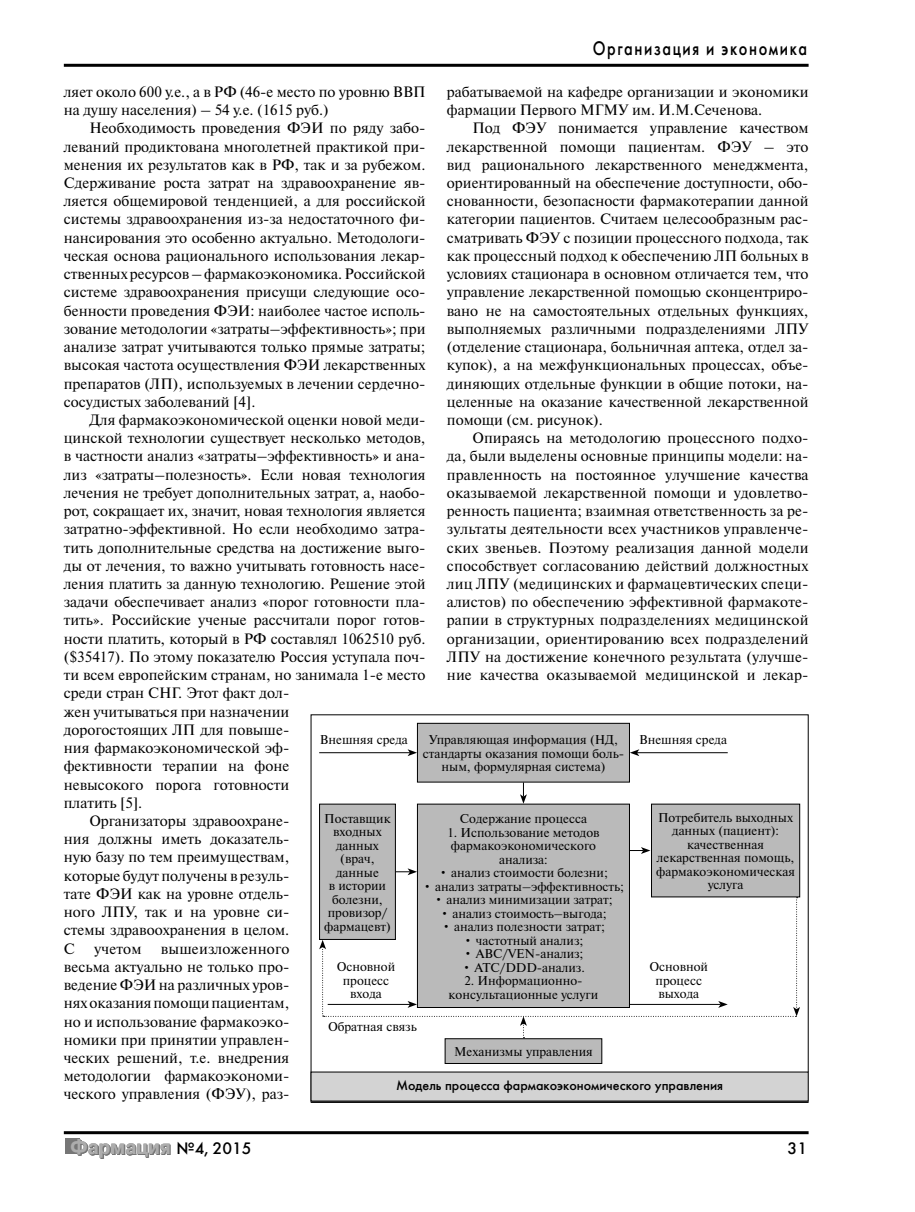
<style>
.page{position:relative;width:915px;height:1212px;background:#fff}
.page>*{position:absolute;margin:0;border:0;box-sizing:border-box;transform-origin:0 0}
.t1{font:700 20.25px "Pragmatica C";color:#767676;scale:.9 1}
.t2{font:19.5px "Futura Futuris C";letter-spacing:.1em;color:#000;scale:.8 1}
.t3{font:16.5px "Futura Futuris C";color:#000}
.t4{font:15px/18.3px "Newton C";color:#000;text-align:justify}
.t5{font:13.5px "Futura Futuris C";color:#000}
.t6{font:12.75px/13.5px "Newton C";color:#000;text-align:center}
</style>
<div class="page">
<hr style="left:64px;top:64px;width:744px;height:3px;background:#000">
<hr style="left:64px;top:1131px;width:744px;height:3px;background:#000">
<div style="left:65px;top:1138px;width:14px;height:16px;background:#767676"></div>
<div style="left:311px;top:1072px;width:496px;height:29px;background:#d3d3d3"></div>
<hr style="left:310px;top:1101px;width:498px;height:2px;background:#000">
<hr style="left:319px;top:752px;width:91px;height:1px;background:#000">
<svg style="left:407px;top:749px;width:10px;height:7px"></svg>
<svg style="left:520px;top:782px;width:6px;height:22px"></svg>
<div style="left:417px;top:723px;width:212px;height:59px;background:#bababa"></div>
<div style="left:417px;top:723px;width:212px;height:59px;border:1px solid #000"></div>
<div style="left:319px;top:804px;width:76px;height:135px;background:#bababa"></div>
<div style="left:319px;top:804px;width:76px;height:136px;border:1px solid #000"></div>
<div style="left:651px;top:804px;width:148px;height:93px;background:#bababa"></div>
<div style="left:417px;top:804px;width:212px;height:203px;background:#bababa"></div>
<hr style="left:636px;top:752px;width:91px;height:1px;background:#000">
<svg style="left:629px;top:749px;width:10px;height:7px"></svg>
<svg style="left:319px;top:897px;width:480px;height:141px"></svg>
<div style="left:445px;top:1039px;width:156px;height:24px;background:#bababa"></div>
<div style="left:444px;top:1038px;width:158px;height:26px;border:1px solid #000"></div>
<svg style="left:629px;top:847px;width:21px;height:7px"></svg>
<svg style="left:395px;top:868px;width:22px;height:7px"></svg>
<h2 class="t2" style="left:592px;top:40px;width:269px">Организация и экономика</h2>
<p class="t4" style="left:64px;top:84px;width:363px">ляет около 600 у.е., а в РФ (46-е место по уровню ВВП на душу населения) – 54 у.е. (1615 руб.)</p>
<p class="t4" style="left:64px;top:120px;width:363px;text-indent:26px">Необходимость проведения ФЭИ по ряду забо&shy;леваний продиктована многолетней практикой при&shy;менения их результатов как в РФ, так и за рубежом.<br>Сдерживание роста затрат на здравоохранение яв&shy;ляется общемировой тенденцией, а для российской системы здравоохранения из-за недостаточного фи&shy;нансирования это особенно актуально. Методологи&shy;ческая основа рационального использования лекар&shy;ственных ресурсов – фармакоэкономика. Российской системе здравоохранения присущи следующие осо&shy;бенности проведения ФЭИ: наиболее частое исполь&shy;зование методологии «затраты–эффективность»; при анализе затрат учитываются только прямые затраты; высокая частота осуществления ФЭИ лекарственных препаратов (ЛП), используемых в лечении сердечно&shy;сосудистых заболеваний [4].</p>
<p class="t4" style="left:89px;top:412px;width:337px">Для фармакоэкономической оценки новой меди-</p>
<p class="t4" style="left:64px;top:430px;width:363px">цинской технологии существует несколько методов,</p>
<p class="t4" style="left:64px;top:448px;width:363px">в частности анализ «затраты–эффективность» и ана-</p>
<p class="t4" style="left:64px;top:467px;width:363px">лиз «затраты–полезность». Если новая технология</p>
<p class="t4" style="left:64px;top:485px;width:363px">лечения не требует дополнительных затрат, а, наобо-</p>
<p class="t4" style="left:64px;top:503px;width:363px">рот, сокращает их, значит, новая технология является</p>
<p class="t4" style="left:64px;top:521px;width:363px">затратно-эффективной. Но если необходимо затра-</p>
<p class="t4" style="left:64px;top:539px;width:363px">тить дополнительные средства на достижение выго-</p>
<p class="t4" style="left:64px;top:558px;width:363px">ды от лечения, то важно учитывать готовность насе-</p>
<p class="t4" style="left:64px;top:576px;width:363px">ления платить за данную технологию. Решение этой</p>
<p class="t4" style="left:64px;top:594px;width:363px">задачи обеспечивает анализ «порог готовности пла-</p>
<p class="t4" style="left:64px;top:612px;width:363px">тить». Российские ученые рассчитали порог готов-</p>
<p class="t4" style="left:64px;top:631px;width:363px">ности платить, который в РФ составлял 1062510 руб.</p>
<p class="t4" style="left:64px;top:649px;width:363px">($35417). По этому показателю Россия уступала поч-</p>
<p class="t4" style="left:64px;top:667px;width:363px">ти всем европейским странам, но занимала 1-е место</p>
<p class="t4" style="left:64px;top:685px;width:227px">среди стран СНГ. Этот факт дол-</p>
<p class="t4" style="left:64px;top:703px;width:227px">жен учитываться при назначении</p>
<p class="t4" style="left:64px;top:722px;width:227px">дорогостоящих ЛП для повыше-</p>
<p class="t4" style="left:64px;top:740px;width:227px">ния фармакоэкономической эф-</p>
<p class="t4" style="left:64px;top:758px;width:227px">фективности терапии на фоне</p>
<p class="t4" style="left:64px;top:776px;width:227px">невысокого порога готовности</p>
<p class="t4" style="left:64px;top:795px;width:80px">платить [5].</p>
<p class="t4" style="left:89px;top:813px;width:201px">Организаторы здравоохране-</p>
<p class="t4" style="left:64px;top:831px;width:227px">ния должны иметь доказатель-</p>
<p class="t4" style="left:64px;top:849px;width:227px">ную базу по тем преимуществам,</p>
<p class="t4" style="left:64px;top:867px;width:227px">которые будут получены в резуль-</p>
<p class="t4" style="left:64px;top:886px;width:227px">тате ФЭИ как на уровне отдель-</p>
<p class="t4" style="left:64px;top:904px;width:227px">ного ЛПУ, так и на уровне си-</p>
<p class="t4" style="left:64px;top:922px;width:227px">стемы здравоохранения в целом.</p>
<p class="t4" style="left:64px;top:940px;width:12px">С</p>
<p class="t4" style="left:94px;top:940px;width:49px">учетом</p>
<p class="t4" style="left:446px;top:84px;width:363px">рабатываемой на кафедре организации и экономики фармации Первого МГМУ им. И.М.Сеченова.</p>
<p class="t4" style="left:446px;top:120px;width:363px;text-indent:26px">Под ФЭУ понимается управление качеством лекарственной помощи пациентам. ФЭУ – это вид рационального лекарственного менеджмента, ориентированный на обеспечение доступности, обо&shy;снованности, безопасности фармакотерапии данной категории пациентов. Считаем целесообразным рас&shy;сматривать ФЭУ с позиции процессного подхода, так как процессный подход к обеспечению ЛП больных в условиях стационара в основном отличается тем, что управление лекарственной помощью сконцентриро&shy;вано не на самостоятельных отдельных функциях, выполняемых различными подразделениями ЛПУ (отделение стационара, больничная аптека, отдел за&shy;купок), а на межфункциональных процессах, объе&shy;диняющих отдельные функции в общие потоки, на&shy;целенные на оказание качественной лекарственной помощи (см. рисунок).</p>
<p class="t4" style="left:446px;top:430px;width:363px;text-indent:26px">Опираясь на методологию процессного подхо&shy;да, были выделены основные принципы модели: на&shy;правленность на постоянное улучшение качества оказываемой лекарственной помощи и удовлетво&shy;ренность пациента; взаимная ответственность за ре&shy;зультаты деятельности всех участников управленче&shy;ских звеньев. Поэтому реализация данной модели способствует согласованию действий должностных лиц ЛПУ (медицинских и фармацевтических специ&shy;алистов) по обеспечению эффективной фармакоте&shy;рапии в структурных подразделениях медицинской организации, ориентированию всех подразделений ЛПУ на достижение конечного результата (улучше&shy;ние качества оказываемой медицинской и лекар-</p>
<p class="t6" style="left:320px;top:733px;width:89px">Внешняя среда</p>
<p class="t6" style="left:639px;top:733px;width:89px">Внешняя среда</p>
<p class="t6" style="left:422px;top:734px;width:203px">Управляющая информация (НД, стандарты оказания помощи боль&shy;ным, формулярная система)</p>
<p class="t6" style="left:324px;top:813px;width:68px">Поставщик входных данных (врач, данные<br>в истории болезни, провизор/ фармацевт)</p>
<p class="t6" style="left:656px;top:812px;width:140px">Потребитель выходных данных (пациент): качественная лекарственная помощь, фармакоэкономическая услуга</p>
<p class="t6" style="left:459px;top:813px;width:129px">Содержание процесса</p>
<p class="t6" style="left:447px;top:826px;width:153px">1. Использование методов фармакоэкономического анализа:</p>
<p class="t6" style="left:438px;top:867px;width:171px">• анализ стоимости болезни;</p>
<p class="t6" style="left:422px;top:880px;width:203px">• анализ затраты–эффективность;</p>
<p class="t6" style="left:434px;top:894px;width:180px">• анализ минимизации затрат;</p>
<p class="t6" style="left:440px;top:907px;width:168px">• анализ стоимость–выгода;</p>
<p class="t6" style="left:441px;top:921px;width:165px">• анализ полезности затрат;</p>
<p class="t6" style="left:463px;top:934px;width:121px">• частотный анализ;</p>
<p class="t6" style="left:463px;top:948px;width:122px">• АВС/VEN-анализ;</p>
<p class="t6" style="left:462px;top:961px;width:124px">• ATC/DDD-анализ.</p>
<p class="t6" style="left:448px;top:975px;width:151px">2. Информационно&shy;консультационные услуги</p>
<p class="t4" style="left:64px;top:940px;width:227px;text-indent:97px">вышеизложенного весьма актуально не только про&shy;ведение ФЭИ на различных уров&shy;нях оказания помощи пациентам, но и использование фармакоэко&shy;номики при принятии управлен&shy;ческих решений, т.е. внедрения методологии фармакоэкономи&shy;ческого управления (ФЭУ), раз-</p>
<p class="t6" style="left:336px;top:961px;width:60px">Основной процесс входа</p>
<p class="t6" style="left:649px;top:961px;width:60px">Основной процесс выхода</p>
<p class="t6" style="left:328px;top:1020px;width:90px">Обратная связь</p>
<p class="t6" style="left:454px;top:1046px;width:140px">Механизмы управления</p>
<p class="t5" style="left:396px;top:1079px;width:328px">Модель процесса фармакоэкономического управления</p>
<h1 class="t1" style="left:71px;top:1140px;width:113px">Фармация</h1>
<p class="t3" style="left:176px;top:1142px;width:77px">№4, 2015</p>
<p class="t3" style="left:787px;top:1142px;width:21px">31</p>
</div>
